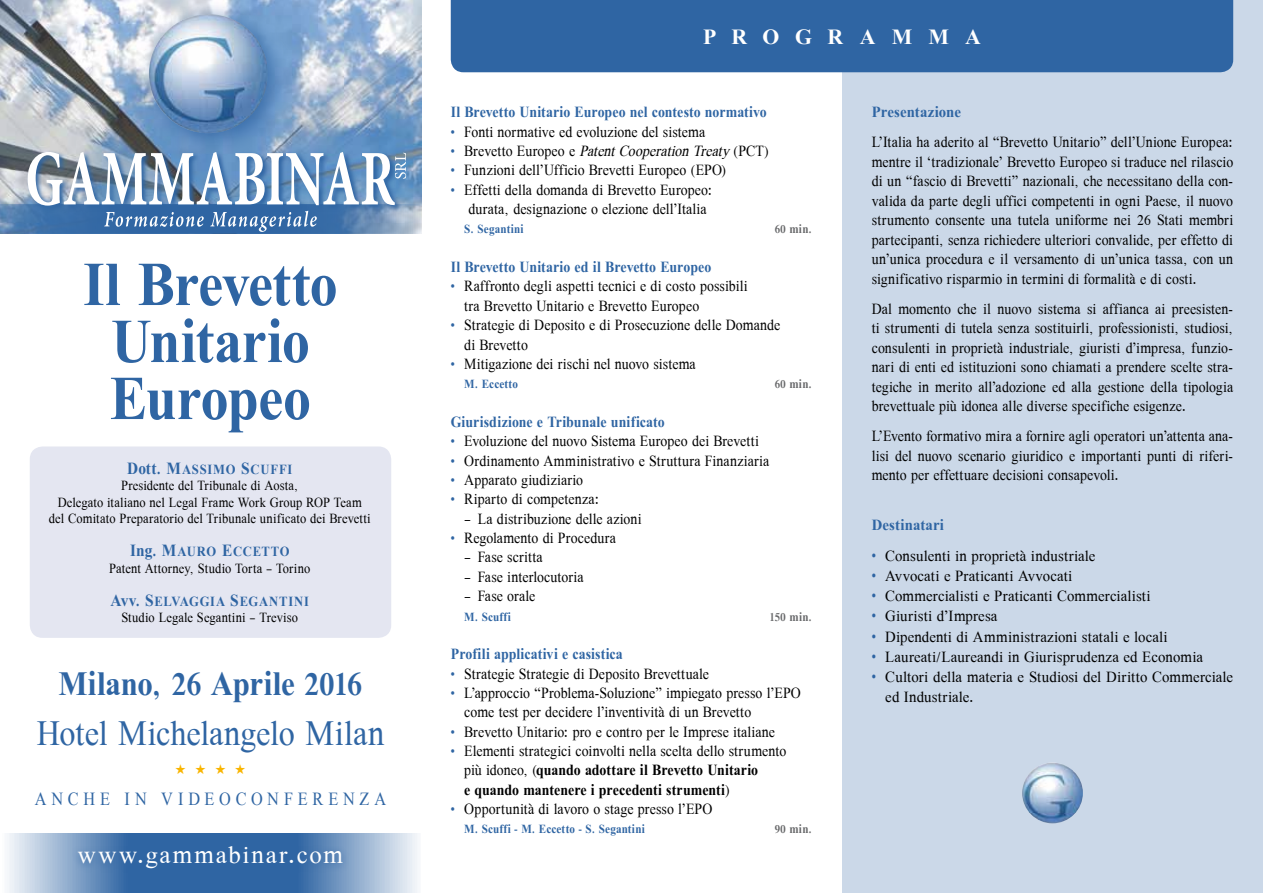
<style>
.page{position:relative;width:1263px;height:893px;background:#fff}
.page>*{position:absolute;margin:0;border:0;box-sizing:border-box;transform-origin:0 0}
.t1{font:700 60px/57px "Galatia SIL";letter-spacing:-.015em;color:#2f65a3;text-align:center;scale:.9 1}
.t2{font:34.5px "Galatia SIL";letter-spacing:-.005em;color:#2f65a3;scale:.9 1}
.t3{font:700 33px "Galatia SIL";letter-spacing:-.005em;color:#2f65a3;scale:.9 1}
.t4{font:24px "Galatia SIL";letter-spacing:.075em;color:#fff}
.t5{font:700 21px "Galatia SIL";letter-spacing:.76em;color:#fff}
.t6{font:18px "Galatia SIL";letter-spacing:.3em;color:#2f65a3;scale:.87 1}
.t7{font:15px/19.5px "Galatia SIL";letter-spacing:.01em;color:#000;scale:.89 1}
.t8{font:15px/19.5px "Galatia SIL";letter-spacing:.01em;color:#000;scale:.95 1}
.t9{font:700 15px "Galatia SIL";letter-spacing:.005em;color:#2f65a3;scale:.89 1}
.t10{font:700 15px/19.4px "Galatia SIL";color:#000;scale:.89 1}
.t11{font:italic 15px "Galatia SIL";color:#000;scale:.89 1}
.t12{font:700 15px "Galatia SIL";letter-spacing:.005em;color:#2f65a3;scale:.95 1}
.t13{font:13.5px/16.5px "Galatia SIL";letter-spacing:.01em;color:#000;text-align:center;scale:.89 1}
.t14{font:700 12px "Galatia SIL";letter-spacing:.02em;color:#2f65a3;scale:.89 1}
.t15{font:700 12px "Galatia SIL";letter-spacing:.03em;color:#666769;scale:.89 1}
.s1{font-weight:700;font-size:16.5px;color:#2f65a3}
.s2{font-weight:700;color:#2f65a3}
.s3{color:#2f65a3}
.s4{font-style:normal;color:#2f65a3}
.s5{font-style:normal}
.s6{font-weight:400;color:#2f65a3}
.s7{font-weight:400}
.s8{font-size:16.5px;color:#2f65a3}
</style>
<div class="page">
<div style="left:842px;top:0;width:421px;height:893px;background:#cbd8e8"></div>
<img style="left:0;top:0;width:421px;height:152px">
<svg style="left:7px;top:833px;width:411px;height:60px;background:#86a5c9"></svg>
<div style="left:137px;top:1px;width:156px;height:156px;background:#2f65a3;opacity:.81"></div>
<img style="left:149px;top:14px;width:119px;height:119px;border-radius:59px">
<svg style="left:26px;top:150px;width:377px;height:2px"></svg>
<svg style="left:0;top:152px;width:421px;height:82px"></svg>
<div style="left:72px;top:840px;width:277px;height:37px;background:#2f65a3;opacity:.81"></div>
<div style="left:30px;top:446px;width:361px;height:192px;background:#e4e6f1;border-radius:13px"></div>
<div style="left:451px;top:0;width:782px;height:72px;background:#2f65a3"></div>
<img style="left:1022px;top:762px;width:61px;height:61px;border-radius:30px">
<h1 class="t1" style="left:83px;top:255px;width:284px">Il Brevetto<br>Unitario<br>Europeo</h1>
<p class="t13" style="left:49px;top:461px;width:363px"><span class="s1">Dott. M</span><span class="s2">ASSIMO</span> <span class="s1">S</span><span class="s2">CUFFI<br></span>Presidente del Tribunale di Aosta,<br>Delegato italiano nel Legal Frame Work Group ROP Team del Comitato Preparatorio del Tribunale unificato dei Brevetti</p>
<p class="t13" style="left:109px;top:543px;width:227px"><span class="s1">Ing. M</span><span class="s2">AURO</span> <span class="s1">E</span><span class="s2">CCETTO<br></span>Patent Attorney, Studio Torta – Torino</p>
<p class="t13" style="left:111px;top:593px;width:225px"><span class="s1">Avv. S</span><span class="s2">ELVAGGIA</span> <span class="s1">S</span><span class="s2">EGANTINI<br></span>Studio Legale Segantini – Treviso</p>
<h3 class="t3" style="left:59px;top:663px;width:339px">Milano, 26 Aprile 2016</h3>
<h2 class="t2" style="left:37px;top:712px;width:388px">Hotel Michelangelo Milan</h2>
<p class="t6" style="left:35px;top:788px;width:405px">ANCHE IN VIDEOCONFERENZA</p>
<h3 class="t4" style="left:78px;top:841px;width:266px">www.gammabinar.com</h3>
<h3 class="t5" style="left:703px;top:24px;width:279px">PROGRAMMA</h3>
<p class="t9" style="left:451px;top:103px;width:357px">Il Brevetto Unitario Europeo nel contesto normativo</p>
<p class="t7" style="left:451px;top:121px;width:288px"><span class="s3">•</span> Fonti normative ed evoluzione del sistema</p>
<p class="t11" style="left:451px;top:142px;width:359px"><span class="s4">•</span> <span class="s5">Brevet to Eu ropeo e</span> PatentCooperation Treaty <span class="s5">(PCT)</span></p>
<p class="t7" style="left:451px;top:160px;width:311px"><span class="s3">•</span> Funzioni dell’Ufficio Brevetti Europeo (EPO)</p>
<p class="t7" style="left:468px;top:180px;width:275px;text-indent:-18px"><span class="s3">•</span> Effetti della domanda di Brevetto Europeo: durata, designazione o elezione dell’Italia</p>
<p class="t14" style="left:464px;top:222px;width:68px">S. Segantini</p>
<p class="t15" style="left:775px;top:222px;width:44px">60 min.</p>
<p class="t9" style="left:451px;top:258px;width:294px">Il Brevetto Unitario ed il Brevetto Europeo</p>
<p class="t7" style="left:464px;top:276px;width:320px;text-indent:-13px"><span class="s3">•</span> Raffronto degli aspetti tecnici e di costo possibili tra Brevetto Unitario e Brevetto Europeo</p>
<p class="t7" style="left:464px;top:315px;width:357px;text-indent:-13px"><span class="s3">•</span> Strategie di Deposito e di Prosecuzione delle Domande di Brevetto</p>
<p class="t7" style="left:451px;top:354px;width:277px"><span class="s3">•</span> Mitigazione dei rischi nel nuovo sistema</p>
<p class="t14" style="left:464px;top:377px;width:62px">M. Eccetto</p>
<p class="t15" style="left:775px;top:377px;width:44px">60 min.</p>
<p class="t9" style="left:451px;top:412px;width:242px">Giurisdizione e Tribunale unificato</p>
<p class="t7" style="left:451px;top:431px;width:348px"><span class="s3">•</span> Evoluzione del nuovo Sistema Europeo dei Brevetti</p>
<p class="t7" style="left:451px;top:450px;width:359px"><span class="s3">•</span> Ordinamento Amministrativo e Struttura Finanziaria</p>
<p class="t7" style="left:451px;top:470px;width:150px"><span class="s3">•</span> Apparato giudiziario</p>
<p class="t7" style="left:451px;top:489px;width:168px"><span class="s3">•</span> Riparto di competenza:</p>
<p class="t7" style="left:464px;top:509px;width:201px">– La distribuzione delle azioni</p>
<p class="t7" style="left:451px;top:528px;width:187px"><span class="s3">•</span> Regolamento di Procedura</p>
<p class="t7" style="left:464px;top:547px;width:90px">– Fase scritta</p>
<p class="t7" style="left:464px;top:567px;width:136px">– Fase interlocutoria</p>
<p class="t7" style="left:464px;top:586px;width:81px">– Fase orale</p>
<p class="t14" style="left:464px;top:609px;width:54px">M. Scuffi</p>
<p class="t15" style="left:769px;top:609px;width:50px">150 min.</p>
<p class="t9" style="left:451px;top:645px;width:195px">Profili applicativi e casistica</p>
<p class="t7" style="left:451px;top:663px;width:292px"><span class="s3">•</span> Strategie Strategie di Deposito Brevettuale</p>
<p class="t7" style="left:464px;top:683px;width:380px;text-indent:-13px"><span class="s3">•</span> L’approccio “Problema-Soluzione” impiegato presso l’EPO come test per decidere l’inventività di un Brevetto</p>
<p class="t7" style="left:451px;top:721px;width:366px"><span class="s3">•</span> Brevetto Unitario: pro e contro per le Imprese italiane</p>
<p class="t10" style="left:464px;top:741px;width:363px;text-indent:-13px"><span class="s6">•</span> <span class="s7">Elementi strategici coinvolti nella scelta dello strumento più idoneo, (</span>quando adottare il Brevetto Unitario<br>e quando mantenere i precedenti strumenti<span class="s7">)</span></p>
<p class="t7" style="left:451px;top:799px;width:295px"><span class="s3">•</span> Opportunità di lavoro o stage presso l’EPO</p>
<p class="t14" style="left:464px;top:822px;width:204px">M. Scuffi - M. Eccetto - S. Segantini</p>
<p class="t15" style="left:775px;top:822px;width:44px">90 min.</p>
<p class="t12" style="left:872px;top:103px;width:95px">Presentazione</p>
<p class="t7" style="left:872px;top:132px;width:408px;text-align:justify">L’Italia ha aderito al “Brevetto Unitario” dell’Unione Europea: mentre il ‘tradizionale’ Brevetto Europeo si traduce nel rilascio di un “fascio di Brevetti” nazionali, che necessitano della con&shy;valida da parte degli uffici competenti in ogni Paese, il nuovo strumento consente una tutela uniforme nei 26 Stati membri partecipanti, senza richiedere ulteriori convalide, per effetto di un’unica procedura e il versamento di un’unica tassa, con un significativo risparmio in termini di formalità e di costi.</p>
<p class="t7" style="left:872px;top:299px;width:408px;text-align:justify">Dal momento che il nuovo sistema si affianca ai preesisten&shy;ti strumenti di tutela senza sostituirli, professionisti, studiosi, consulenti in proprietà industriale, giuristi d’impresa, funzio&shy;nari di enti ed istituzioni sono chiamati a prendere scelte stra&shy;tegiche in merito all’adozione ed alla gestione della tipologia brevettuale più idonea alle diverse specifiche esigenze.</p>
<p class="t7" style="left:872px;top:426px;width:408px;text-align:justify">L’Evento formativo mira a fornire agli operatori un’attenta ana&shy;lisi del nuovo scenario giuridico e importanti punti di riferi&shy;mento per effettuare decisioni consapevoli.</p>
<p class="t12" style="left:872px;top:515px;width:78px">Destinatari</p>
<p class="t8" style="left:872px;top:545px;width:237px"><span class="s8">•</span> Consulenti in proprietà industriale</p>
<p class="t8" style="left:872px;top:566px;width:213px"><span class="s8">•</span> Avvocati e Praticanti Avvocati</p>
<p class="t8" style="left:872px;top:586px;width:295px"><span class="s8">•</span> Commercialisti e Praticanti Commercialisti</p>
<p class="t8" style="left:872px;top:606px;width:134px"><span class="s8">•</span> Giuristi d’Impresa</p>
<p class="t8" style="left:872px;top:626px;width:313px"><span class="s8">•</span> Dipendenti di Amministrazioni statali e locali</p>
<p class="t8" style="left:872px;top:647px;width:350px"><span class="s8">•</span> Laureati/Laureandi in Giurisprudenza ed Economia</p>
<p class="t8" style="left:885px;top:667px;width:368px;text-indent:-14px"><span class="s8">•</span> Cultori della materia e Studiosi del Diritto Commerciale ed Industriale.</p>
</div>
